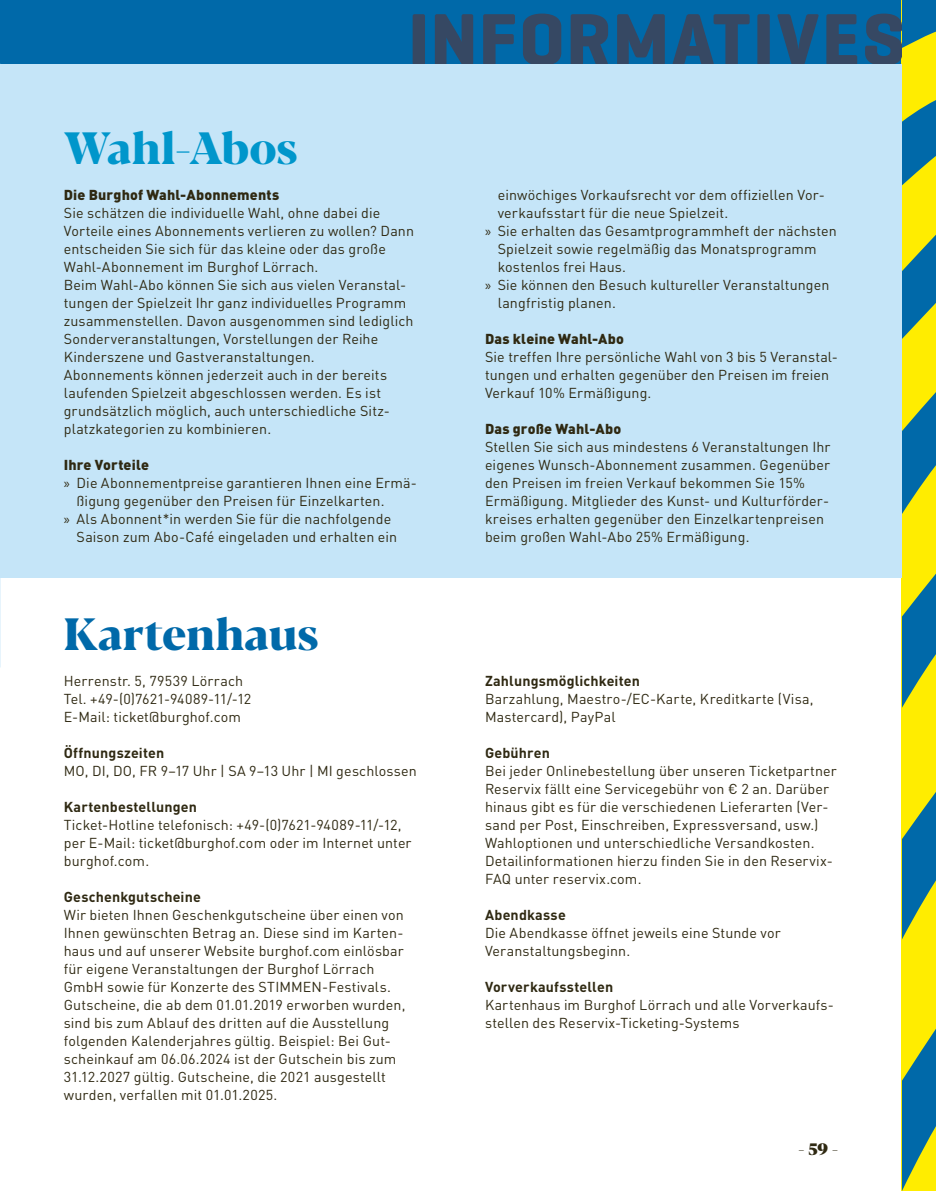
<style>
.page{position:relative;width:936px;height:1191px;background:#fff}
.page>*{position:absolute;margin:0;border:0;box-sizing:border-box;transform-origin:0 0}
.t1{font:700 75px "Geogrotesque";letter-spacing:.025em;color:#364863}
.t2{font:700 expanded 45px "Blacker Pro Dis";letter-spacing:-.005em;color:#0069a9}
.t3{font:700 expanded 45px "Blacker Pro Dis";letter-spacing:-.005em;color:#0096cb}
.t4{font:800 16.5px "Blacker Pro Dis";color:#2f2912}
.t5{font:14.25px/18px "DINOT";letter-spacing:.01em;color:#2f2912}
.t6{font:700 14.25px "DINOT";letter-spacing:.01em;color:#2f2912}
.t7{font:900 14.25px "DINOT";letter-spacing:.01em;color:#2f2912}
.s1{font-family:"Myriad Pro"}
</style>
<div class="page">
<div style="left:0;top:0;width:935px;height:64px;background:#0069a9"></div>
<svg style="left:901px;top:0;width:34px;height:1191px"></svg>
<div style="left:0;top:64px;width:901px;height:514px;background:#c5e5f8"></div>
<h1 class="t1" style="left:408px;top:-7px;width:498px">INFORMATIVES</h1>
<h2 class="t3" style="left:64px;top:115px;width:235px">Wahl-Abos</h2>
<p class="t7" style="left:64px;top:185px;width:217px">Die Burghof Wahl-Abonnements</p>
<p class="t5" style="left:64px;top:203px;width:352px">Sie schätzen die individuelle Wahl, ohne dabei die Vorteile eines Abonnements verlieren zu wollen? Dann entscheiden Sie sich für das kleine oder das große Wahl-Abonnement im Burghof Lörrach.<br>Beim Wahl-Abo können Sie sich aus vielen Veranstal&shy;tungen der Spielzeit Ihr ganz individuelles Programm zusammenstellen. Davon ausgenommen sind lediglich Sonderveranstaltungen, Vorstellungen der Reihe Kinderszene und Gastveranstaltungen.<br>Abonnements können jederzeit auch in der bereits laufenden Spielzeit abgeschlossen werden. Es ist grundsätzlich möglich, auch unterschiedliche Sitz&shy;platzkategorien zu kombinieren.</p>
<p class="t7" style="left:64px;top:455px;width:87px">Ihre Vorteile</p>
<p class="t5" style="left:64px;top:473px;width:354px"><span class="s1">»</span> Die Abonnementpreise garantieren Ihnen eine Ermä-</p>
<p class="t5" style="left:77px;top:491px;width:309px">ßigung gegenüber den Preisen für Einzelkarten.</p>
<p class="t5" style="left:64px;top:509px;width:329px"><span class="s1">»</span> Als Abonnent*in werden Sie für die nachfolgende</p>
<p class="t5" style="left:77px;top:527px;width:322px">Saison zum Abo-Café eingeladen und erhalten ein</p>
<h2 class="t2" style="left:64px;top:601px;width:256px">Kartenhaus</h2>
<p class="t5" style="left:64px;top:671px;width:189px">Herrenstr. 5, 79539 Lörrach<br>Tel. +49-(0)7621-94089-11/-12<br>E-Mail: ticket@burghof.com</p>
<p class="t6" style="left:64px;top:743px;width:102px">Öffnungszeiten</p>
<p class="t5" style="left:64px;top:761px;width:354px">MO, DI, DO, FR 9–17 Uhr | SA 9–13 Uhr | MI geschlossen</p>
<p class="t6" style="left:64px;top:797px;width:135px">Kartenbestellungen</p>
<p class="t5" style="left:64px;top:815px;width:349px">Ticket-Hotline telefonisch: +49-(0)7621-94089-11/-12, per E-Mail: ticket@burghof.com oder im Internet unter burghof.com.</p>
<p class="t6" style="left:64px;top:887px;width:138px">Geschenkgutscheine</p>
<p class="t5" style="left:64px;top:905px;width:343px">Wir bieten Ihnen Geschenkgutscheine über einen von Ihnen gewünschten Betrag an. Diese sind im Karten&shy;haus und auf unserer Website burghof.com einlösbar für eigene Veranstaltungen der Burghof Lörrach GmbH sowie für Konzerte des STIMMEN-Festivals.<br>Gutscheine, die ab dem 01.01.2019 erworben wurden, sind bis zum Ablauf des dritten auf die Ausstellung folgenden Kalenderjahres gültig. Beispiel: Bei Gut&shy;scheinkauf am 06.06.2024 ist der Gutschein bis zum 31.12.2027 gültig. Gutscheine, die 2021 ausgestellt wurden, verfallen mit 01.01.2025.</p>
<p class="t5" style="left:497px;top:185px;width:329px">einwöchiges Vorkaufsrecht vor dem offiziellen Vor-</p>
<p class="t5" style="left:497px;top:203px;width:232px">verkaufsstart für die neue Spielzeit.</p>
<p class="t5" style="left:485px;top:221px;width:353px"><span class="s1">»</span> Sie erhalten das Gesamtprogrammheft der nächsten</p>
<p class="t5" style="left:497px;top:239px;width:320px">Spielzeit sowie regelmäßig das Monatsprogramm</p>
<p class="t5" style="left:497px;top:257px;width:130px">kostenlos frei Haus.</p>
<p class="t5" style="left:485px;top:275px;width:346px"><span class="s1">»</span> Sie können den Besuch kultureller Veranstaltungen</p>
<p class="t5" style="left:497px;top:293px;width:120px">langfristig planen.</p>
<p class="t7" style="left:485px;top:329px;width:141px">Das kleine Wahl-Abo</p>
<p class="t5" style="left:485px;top:347px;width:354px">Sie treffen Ihre persönliche Wahl von 3 bis 5 Veranstal&shy;tungen und erhalten gegenüber den Preisen im freien<br>Verkauf 10% Ermäßigung.</p>
<p class="t7" style="left:485px;top:419px;width:138px">Das große Wahl-Abo</p>
<p class="t5" style="left:485px;top:437px;width:347px">Stellen Sie sich aus mindestens 6 Veranstaltungen Ihr eigenes Wunsch-Abonnement zusammen. Gegenüber den Preisen im freien Verkauf bekommen Sie 15% Ermäßigung. Mitglieder des Kunst- und Kulturförder&shy;kreises erhalten gegenüber den Einzelkartenpreisen beim großen Wahl-Abo 25% Ermäßigung.</p>
<p class="t6" style="left:485px;top:671px;width:156px">Zahlungsmöglichkeiten</p>
<p class="t5" style="left:485px;top:689px;width:330px">Barzahlung, Maestro-/EC-Karte, Kreditkarte (Visa,<br>Mastercard), PayPal</p>
<p class="t6" style="left:485px;top:743px;width:66px">Gebühren</p>
<p class="t5" style="left:485px;top:761px;width:353px">Bei jeder Onlinebestellung über unseren Ticketpartner Reservix fällt eine Servicegebühr von € 2 an. Darüber hinaus gibt es für die verschiedenen Lieferarten (Ver&shy;sand per Post, Einschreiben, Expressversand, usw.)<br>Wahloptionen und unterschiedliche Versandkosten.<br>Detailinformationen hierzu finden Sie in den Reservix-FAQ unter reservix.com.</p>
<p class="t6" style="left:485px;top:905px;width:82px">Abendkasse</p>
<p class="t5" style="left:485px;top:923px;width:297px">Die Abendkasse öffnet jeweils eine Stunde vor<br>Veranstaltungsbeginn.</p>
<p class="t6" style="left:485px;top:977px;width:130px">Vorverkaufsstellen</p>
<p class="t5" style="left:485px;top:995px;width:350px">Kartenhaus im Burghof Lörrach und alle Vorverkaufs&shy;stellen des Reservix-Ticketing-Systems</p>
<p class="t4" style="left:798px;top:1136px;width:41px">- 59 -</p>
</div>
